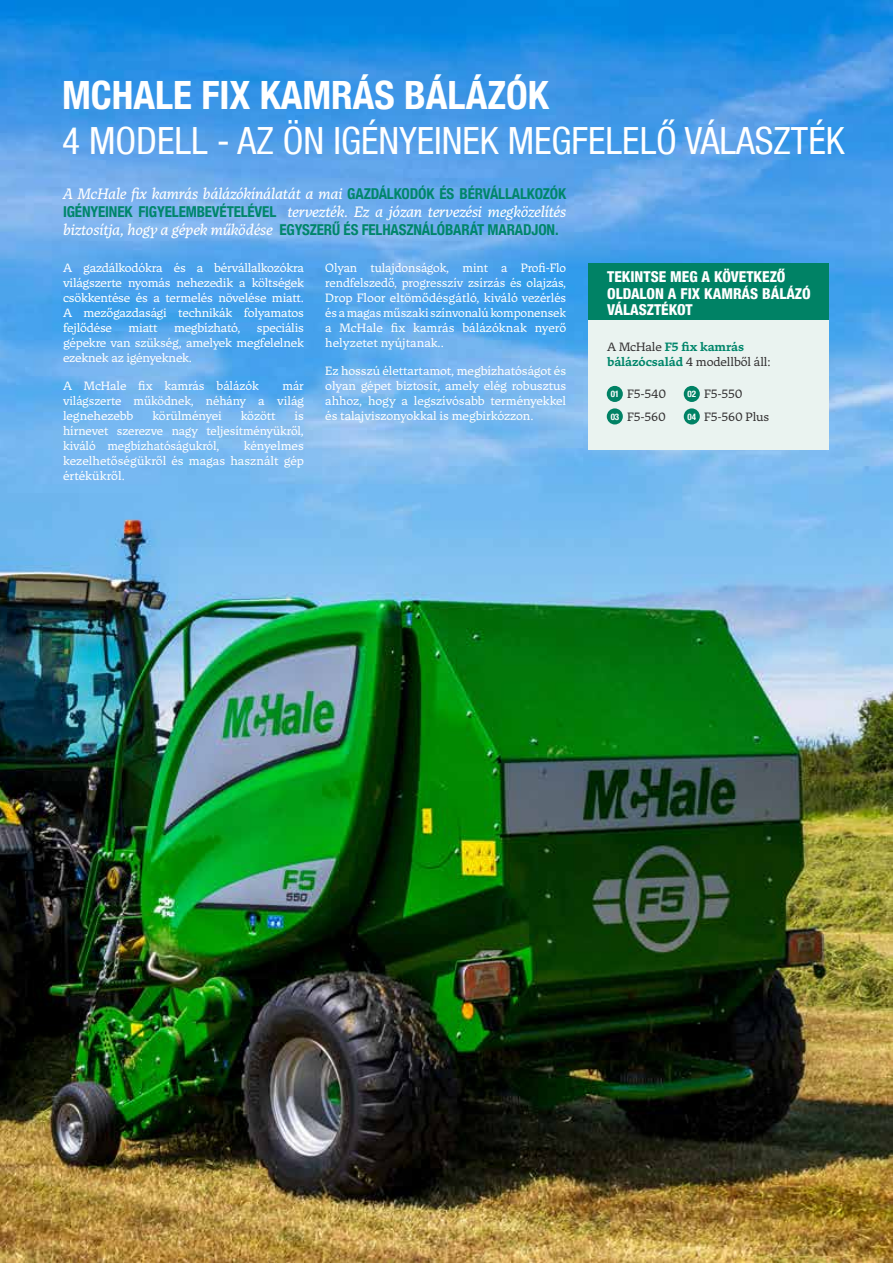
<style>
.page{position:relative;width:893px;height:1263px;background:#fff}
.page>*{position:absolute;margin:0;border:0;box-sizing:border-box;transform-origin:0 0}
.t1{font:700 condensed 39px "Helvetica Neue";color:#fff}
.t2{font:condensed 37.5px "Helvetica Neue LT Com";color:#fff}
.t3{font:italic 15px/18px "Tuna";letter-spacing:-.01em;color:#fff}
.t4{font:700 condensed 15px "Helvetica Neue LT Com";letter-spacing:-.01em;color:#00866b}
.t5{font:800 condensed 15px/16.5px "Helvetica Neue LT Com";color:#fff}
.t6{font:12px/15px "Tuna";letter-spacing:-.01em;color:#fff;text-align:justify}
.t7{font:700 12px/15px "Tuna";letter-spacing:-.01em;color:#00866b}
.t8{font:12px/22.5px "Tuna";letter-spacing:-.01em;color:#333132}
.s1{font-family:"Helvetica Neue LT Com";font-weight:700;font-style:normal;font-stretch:condensed;color:#00866b}
.s2{font-family:"Tuna";font-weight:400;font-style:italic;font-stretch:normal;color:#fff}
.s3{font-weight:400;color:#333132}
.s4{font-family:"Helvetica Neue";font-weight:700;font-stretch:condensed;font-size:9px;color:#fff}
</style>
<div class="page">
<img style="left:0;top:0;width:893px;height:1263px">
<div style="left:588px;top:263px;width:240px;height:186px;background:#eaf3f0"></div>
<div style="left:588px;top:263px;width:240px;height:56px;background:#008265"></div>
<div style="left:607px;top:386px;width:16px;height:16px;background:#008265;border-radius:50%"></div>
<div style="left:607px;top:408px;width:16px;height:16px;background:#008265;border-radius:50%"></div>
<div style="left:684px;top:386px;width:16px;height:16px;background:#008265;border-radius:50%"></div>
<div style="left:684px;top:408px;width:16px;height:16px;background:#008265;border-radius:50%"></div>
<h1 class="t1" style="left:62px;top:71px;width:488px">MCHALE FIX KAMRÁS BÁLÁZÓK</h1>
<h2 class="t2" style="left:62px;top:118px;width:784px">4 MODELL - AZ ÖN IGÉNYEINEK MEGFELELŐ VÁLASZTÉK</h2>
<p class="t3" style="left:63px;top:184px;width:505px">A McHale fix kamrás bálázókínálatát a mai <span class="s1">GAZDÁLKODÓK ÉS BÉRVÁLLALKOZÓK<br>IGÉNYEINEK FIGYELEMBEVÉTELÉVEL</span> tervezték. Ez a józan tervezési megközelítés</p>
<p class="t4" style="left:63px;top:220px;width:497px"><span class="s2">biztosítja, hogy a gépek működése</span> EGYSZERŰ ÉS FELHASZNÁLÓBARÁT MARADJON.</p>
<p class="t6" style="left:63px;top:261px;width:242px">A gazdálkodókra és a bérvállalkozókra világszerte nyomás nehezedik a költségek csökkentése és a termelés növelése miatt.<br>A mezőgazdasági technikák folyamatos fejlődése</p>
<p class="t6" style="left:325px;top:261px;width:242px">Olyan tulajdonságok, mint a Profi-Flo rendfelszedő, progresszív zsírzás és olajzás, Drop Floor eltömődésgátló, kiváló vezérlés és a magas műszaki színvonalú komponensek a McHale fix kamrás bálázóknak nyerő helyzetet nyújtanak..</p>
<p class="t6" style="left:325px;top:363px;width:242px">Ez hosszú élettartamot, megbízhatóságot és olyan gépet biztosít, amely elég robusztus ahhoz, hogy a legszívósabb terményekkel és talajviszonyokkal is megbirkózzon.</p>
<p class="t5" style="left:607px;top:269px;width:205px">TEKINTSE MEG A KÖVETKEZŐ<br>OLDALON A FIX KAMRÁS BÁLÁZÓ<br>VÁLASZTÉKOT</p>
<p class="t6" style="left:63px;top:321px;width:242px;text-indent:194px">speciális gépekre van szükség, amelyek megfelelnek ezeknek az igényeknek.</p>
<p class="t6" style="left:63px;top:378px;width:197px">A McHale fix kamrás bálázók</p>
<p class="t6" style="left:129px;top:321px;width:31px">miatt</p>
<p class="t6" style="left:174px;top:321px;width:68px">megbízható,</p>
<p class="t7" style="left:607px;top:339px;width:165px"><span class="s3">A McHale</span> F5 fix kamrás bálázócsalád <span class="s3">4 modellből áll:</span></p>
<p class="t8" style="left:611px;top:383px;width:57px"><span class="s4">01</span> F5-540<br><span class="s4">03</span> F5-560</p>
<p class="t8" style="left:688px;top:383px;width:83px"><span class="s4">02</span> F5-550<br><span class="s4">04</span> F5-560 Plus</p>
<p class="t6" style="left:63px;top:378px;width:242px;text-indent:220px">már világszerte működnek, néhány a világ legnehezebb</p>
<p class="t6" style="left:152px;top:408px;width:71px">körülményei</p>
<p class="t6" style="left:241px;top:408px;width:36px">között</p>
<p class="t6" style="left:63px;top:408px;width:242px;text-indent:231px">is hírnevet szerezve nagy teljesítményükről, kiváló megbízhatóságukról,</p>
<p class="t6" style="left:63px;top:438px;width:242px;text-indent:181px">kényelmes kezelhetőségükről és magas használt gép értékükről.</p>
</div>
